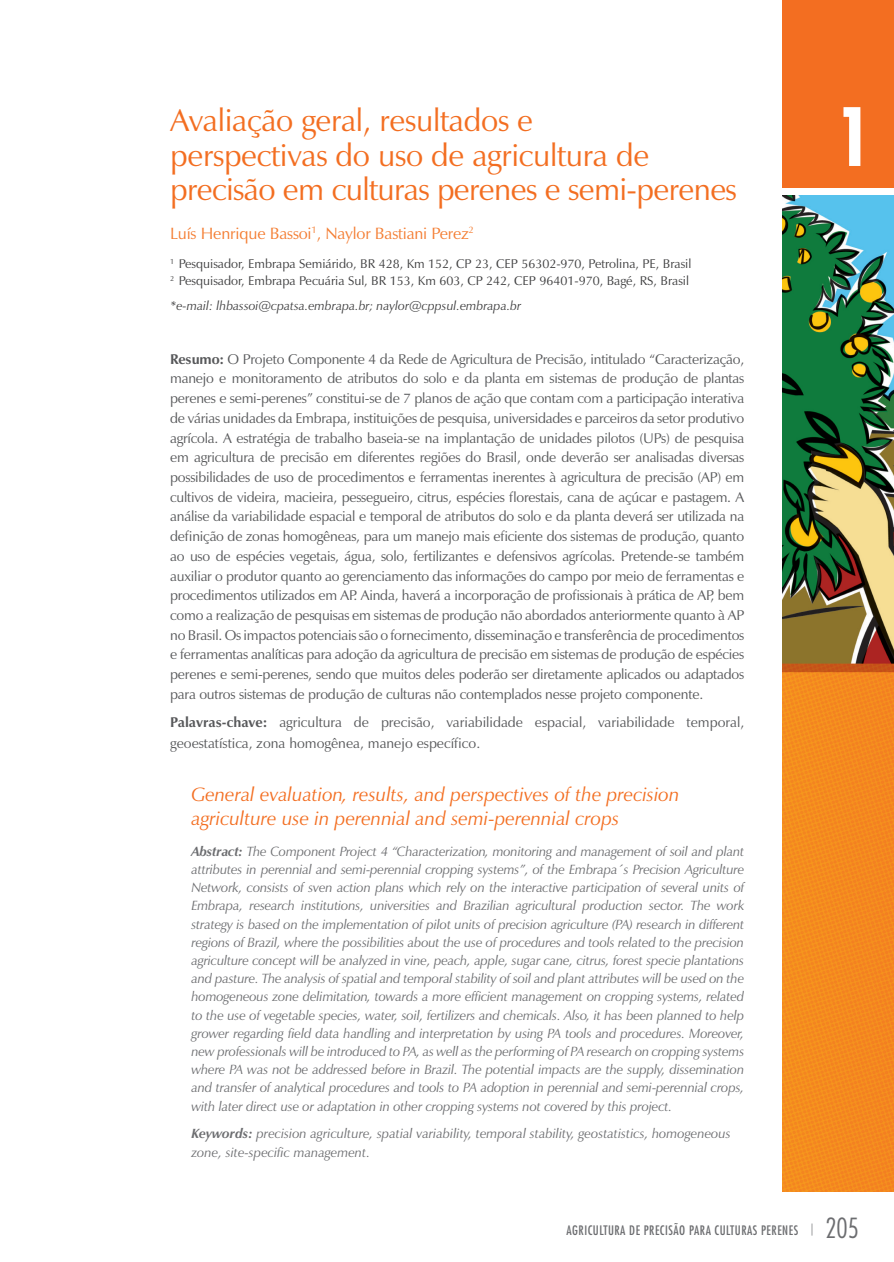
<style>
.page{position:relative;width:894px;height:1262px;background:#fff}
.page>*{position:absolute;margin:0;border:0;box-sizing:border-box;transform-origin:0 0}
.t1{font:700 condensed 82.5px "Futura BT";color:#fff}
.Título___1o_idioma{font:31.5px/34.7px "Zapf Humanist 601 BT";letter-spacing:-.01em;color:#f36e21}
.t2{font:300 condensed 27px "Futura";color:#6c6d70}
.Título___2o_idioma{font:italic 19.5px/23.5px "Zapf Humanist 601 BT";color:#f36e21}
.Autores{font:16.5px "Zapf Humanist 601 BT";letter-spacing:-.01em;color:#f47d32}
.Texto___resumo{font:14.25px/19.6px "Zapf Humanist 601 BT";letter-spacing:-.015em;color:#57585a;text-align:justify}
.Palavras-chave{font:14.25px/21.1px "Zapf Humanist 601 BT";color:#57585a}
.Texto___abstract{font:italic 13.5px/18.1px "Zapf Humanist 601 BT";letter-spacing:-.01em;color:#6c6d70;text-align:justify}
.Keywords{font:italic 13.5px/18.9px "Zapf Humanist 601 BT";color:#6c6d70}
.Endereço{font:12.75px "Zapf Humanist 601 BT";color:#3e3e3f}
.Email{font:italic 12.75px "Zapf Humanist 601 BT";color:#3e3e3f}
.t3{font:condensed 12.75px "Futura";letter-spacing:.04em;color:#6c6d70}
.s1{font-weight:700}
.s2{font-weight:300;font-size:12px}
</style>
<div class="page">
<div style="left:782px;top:0;width:112px;height:187px;background:#f36e21"></div>
<img style="left:782px;top:196px;width:112px;height:995px">
<p class="Título___1o_idioma" style="left:170px;top:103px;width:568px">Avaliação geral, resultados e<br>perspectivas do uso de agricultura de precisão em culturas perenes e semi-perenes</p>
<p class="Autores" style="left:170px;top:223px;width:305px">Luís Henrique Bassoi<sup>1</sup>, Naylor Bastiani Perez<sup>2</sup></p>
<p class="Endereço" style="left:170px;top:256px;width:523px"><sup>1</sup> Pesquisador, Embrapa Semiárido, BR 428, Km 152, CP 23, CEP 56302-970, Petrolina, PE, Brasil</p>
<p class="Endereço" style="left:170px;top:272px;width:520px"><sup>2</sup> Pesquisador, Embrapa Pecuária Sul, BR 153, Km 603, CP 242, CEP 96401-970, Bagé, RS, Brasil</p>
<p class="Email" style="left:170px;top:298px;width:353px">*e-mail: lhbassoi@cpatsa.embrapa.br; naylor@cppsul.embrapa.br</p>
<p class="Texto___resumo" style="left:170px;top:349px;width:576px"><span class="s1">Resumo:</span> O Projeto Componente 4 da Rede de Agricultura de Precisão, intitulado “Caracterização, manejo e monitoramento de atributos do solo e da planta em sistemas de produção de plantas perenes e semi-perenes” constitui-se de 7 planos de ação que contam com a participação interativa de várias unidades da Embrapa, instituições de pesquisa, universidades e parceiros da setor produtivo agrícola. A estratégia de trabalho baseia-se na implantação de unidades pilotos (UPs) de pesquisa em agricultura de precisão em diferentes regiões do Brasil, onde deverão ser analisadas diversas possibilidades de uso de procedimentos e ferramentas inerentes à agricultura de precisão (AP) em cultivos de videira, macieira, pessegueiro, citrus, espécies florestais, cana de açúcar e pastagem. A análise da variabilidade espacial e temporal de atributos do solo e da planta deverá ser utilizada na definição de zonas homogêneas, para um manejo mais eficiente dos sistemas de produção, quanto ao uso de espécies vegetais, água, solo, fertilizantes e defensivos agrícolas. Pretende-se também auxiliar o produtor quanto ao gerenciamento das informações do campo por meio de ferramentas e procedimentos utilizados em AP. Ainda, haverá a incorporação de profissionais à prática de AP, bem como a realização de pesquisas em sistemas de produção não abordados anteriormente quanto à AP no Brasil. Os impactos potenciais são o fornecimento, disseminação e transferência de procedimentos e ferramentas analíticas para adoção da agricultura de precisão em sistemas de produção de espécies perenes e semi-perenes, sendo que muitos deles poderão ser diretamente aplicados ou adaptados para outros sistemas de produção de culturas não contemplados nesse projeto componente.</p>
<p class="Palavras-chave" style="left:170px;top:711px;width:575px"><span class="s1">Palavras-chave:</span> agricultura de precisão, variabilidade espacial, variabilidade temporal, geoestatística, zona homogênea, manejo específico.</p>
<p class="Título___2o_idioma" style="left:191px;top:782px;width:490px">General evaluation, results, and perspectives of the precision agriculture use in perennial and semi-perennial crops</p>
<p class="Texto___abstract" style="left:191px;top:842px;width:554px"><span class="s1">Abstract:</span> The Component Project 4 “Characterization, monitoring and management of soil and plant attributes in perennial and semi-perennial cropping systems”, of the Embrapa´s Precision Agriculture Network, consists of sven action plans which rely on the interactive participation of several units of Embrapa, research institutions, universities and Brazilian agricultural production sector. The work strategy is based on the implementation of pilot units of precision agriculture (PA) research in different regions of Brazil, where the possibilities about the use of procedures and tools related to the precision agriculture concept will be analyzed in vine, peach, apple, sugar cane, citrus, forest specie plantations and pasture. The analysis of spatial and temporal stability of soil and plant attributes will be used on the homogeneous zone delimitation, towards a more efficient management on cropping systems, related to the use of vegetable species, water, soil, fertilizers and chemicals. Also, it has been planned to help grower regarding field data handling and interpretation by using PA tools and procedures. Moreover, new professionals will be introduced to PA, as well as the performing of PA research on cropping systems where PA was not be addressed before in Brazil. The potential impacts are the supply, dissemination and transfer of analytical procedures and tools to PA adoption in perennial and semi-perennial crops, with later direct use or adaptation in other cropping systems not covered by this project.</p>
<p class="Keywords" style="left:191px;top:1124px;width:541px"><span class="s1">Keywords:</span> precision agriculture, spatial variability, temporal stability, geostatistics, homogeneous zone, site-specific management.</p>
<h1 class="t1" style="left:835px;top:86px;width:38px">1</h1>
<p class="t3" style="left:566px;top:1222px;width:248px">AGRICULTURA DE PRECISÃO PARA CULTURAS PERENES <span class="s2">|</span></p>
<h3 class="t2" style="left:825px;top:1211px;width:35px">205</h3>
</div>
